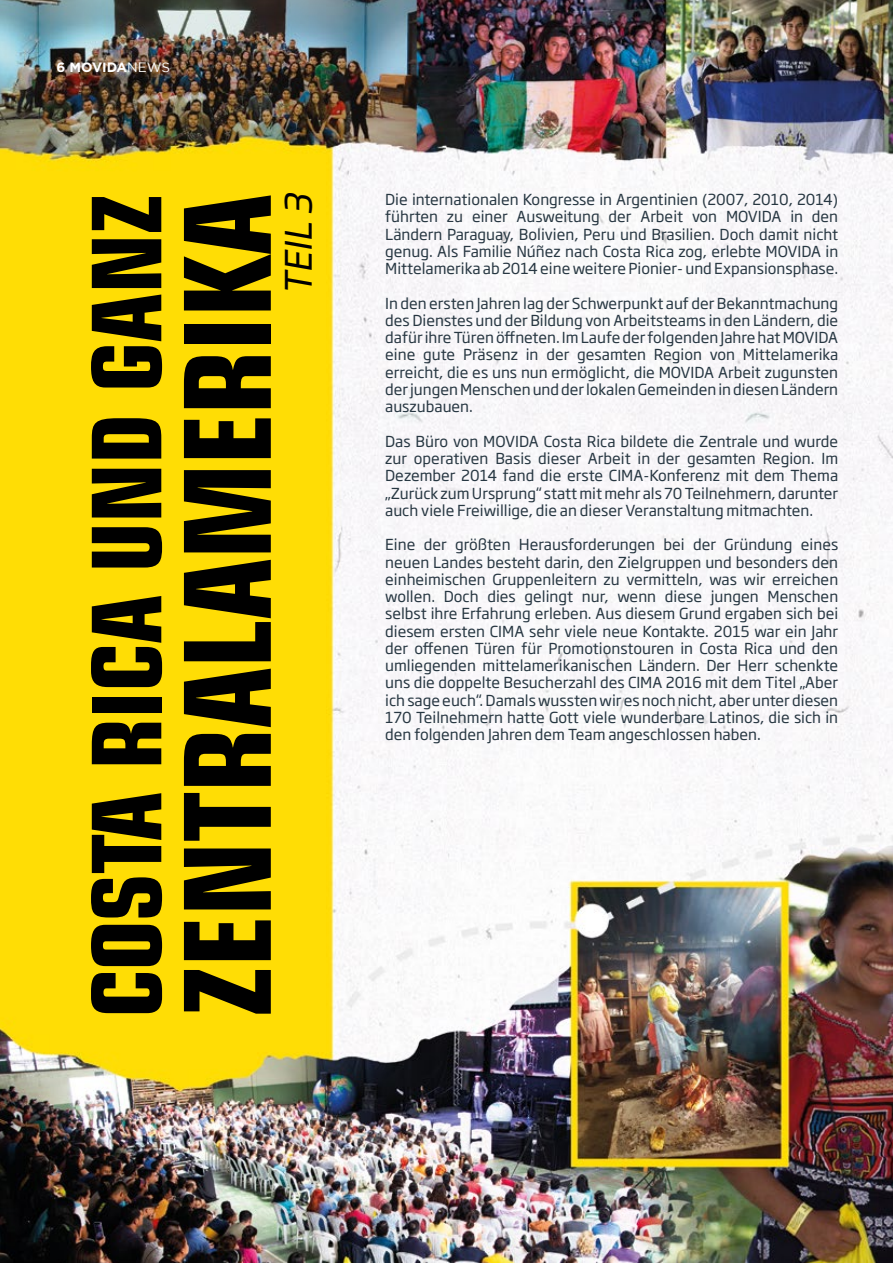
<style>
.page{position:relative;width:893px;height:1263px;background:#fff}
.page>*{position:absolute;margin:0;border:0;box-sizing:border-box;transform-origin:0 0}
.t1{font:700 condensed 120px "Eurostile LT Std";letter-spacing:-.01em;color:#000}
.t2{font:700 condensed 96px "Eurostile LT Std";letter-spacing:-.01em;color:#000}
.t3{font:italic 36px "Soho Gothic Pro";color:#000}
.t4{font:15px/17.2px "Soho Gothic Pro";color:#273742;text-align:justify}
.t5{font:700 13.5px "Gotham";color:#fff}
.s1{font-weight:400}
</style>
<div class="page">
<img style="left:0;top:0;width:893px;height:1263px">
<div style="left:60px;top:65px;width:128px;height:25px;background:#000;opacity:.75"></div>
<p class="t5" style="left:56px;top:59px;width:115px">6 MOVIDA<span class="s1">NEWS</span></p>
<h2 class="t2" style="left:69px;top:1017px;width:825px;rotate:-90deg">COSTA RICA UND GANZ</h2>
<h1 class="t1" style="left:155px;top:1017px;width:825px;rotate:-90deg">ZENTRALAMERIKA</h1>
<h3 class="t3" style="left:271px;top:295px;width:103px;rotate:-90deg">TEIL 3</h3>
<p class="t4" style="left:385px;top:190px;width:455px">Die internationalen Kongresse in Argentinien (2007, 2010, 2014) führten zu einer Ausweitung der Arbeit von MOVIDA in den Ländern Paraguay, Bolivien, Peru und Brasilien. Doch damit nicht genug. Als Familie Núñez nach Costa Rica zog, erlebte MOVIDA in Mittelamerika ab 2014 eine weitere Pionier- und Expansionsphase.</p>
<p class="t4" style="left:385px;top:294px;width:455px">In den ersten Jahren lag der Schwerpunkt auf der Bekanntmachung des Dienstes und der Bildung von Arbeitsteams in den Ländern, die dafür ihre Türen öffneten. Im Laufe der folgenden Jahre hat MOVIDA eine gute Präsenz in der gesamten Region von Mittelamerika erreicht, die es uns nun ermöglicht, die MOVIDA Arbeit zugunsten der jungen Menschen und der lokalen Gemeinden in diesen Ländern auszubauen.</p>
<p class="t4" style="left:385px;top:432px;width:455px">Das Büro von MOVIDA Costa Rica bildete die Zentrale und wurde zur operativen Basis dieser Arbeit in der gesamten Region. Im Dezember 2014 fand die erste CIMA-Konferenz mit dem Thema „Zurück zum Ursprung“ statt mit mehr als 70 Teilnehmern, darunter auch viele Freiwillige, die an dieser Veranstaltung mitmachten.</p>
<p class="t4" style="left:385px;top:535px;width:455px">Eine der größten Herausforderungen bei der Gründung eines neuen Landes besteht darin, den Zielgruppen und besonders den einheimischen Gruppenleitern zu vermitteln, was wir erreichen wollen. Doch dies gelingt nur, wenn diese jungen Menschen selbst ihre Erfahrung erleben. Aus diesem Grund ergaben sich bei diesem ersten CIMA sehr viele neue Kontakte. 2015 war ein Jahr der offenen Türen für Promotionstouren in Costa Rica und den umliegenden mittelamerikanischen Ländern. Der Herr schenkte uns die doppelte Besucherzahl des CIMA 2016 mit dem Titel „Aber ich sage euch“. Damals wussten wir es noch nicht, aber unter diesen 170 Teilnehmern hatte Gott viele wunderbare Latinos, die sich in den folgenden Jahren dem Team angeschlossen haben.</p>
</div>
